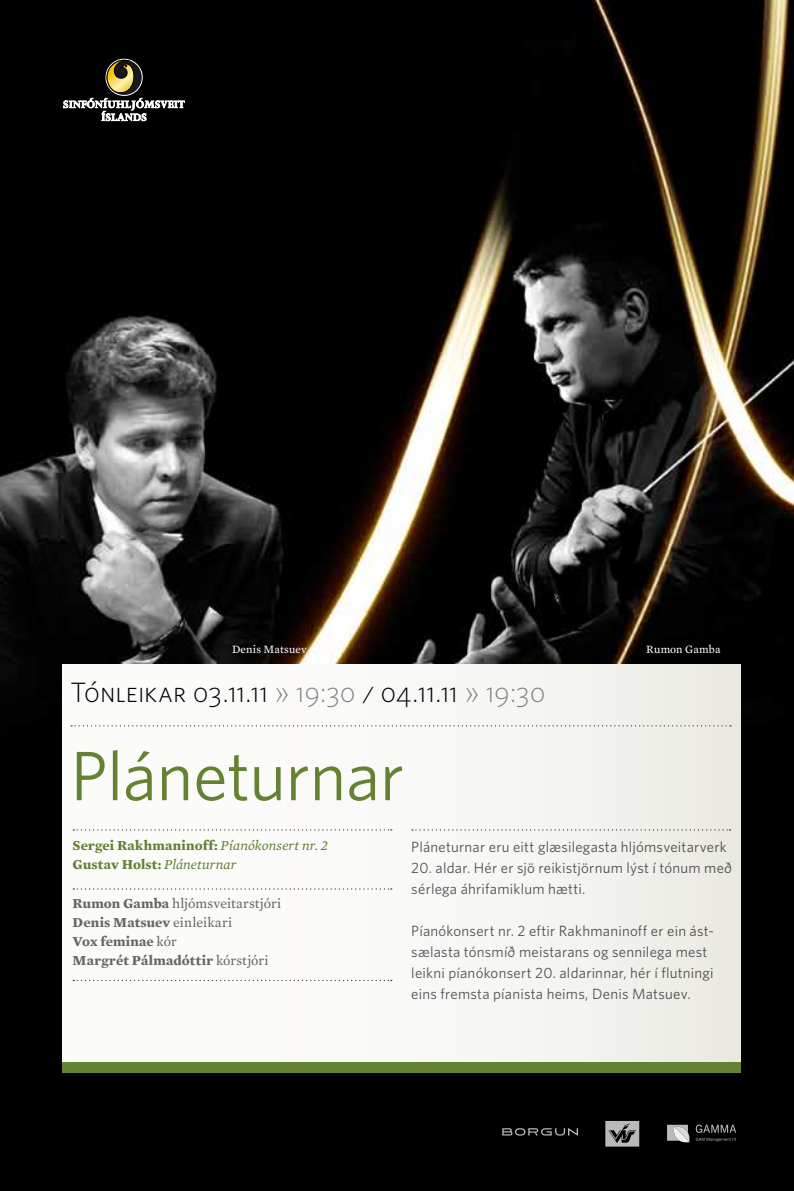
<style>
.page{position:relative;width:794px;height:1191px;background:#fff}
.page>*{position:absolute;margin:0;border:0;box-sizing:border-box;transform-origin:0 0}
.t1{font:70px "Whitney";letter-spacing:-.005em;color:#658232}
.t2{font:28px "Whitney Light SC";letter-spacing:.01em;color:#000}
.t3{font:14.88px/21px "Whitney";letter-spacing:.015em;color:#555}
.t4{font:700 14px/19.2px "Mercury Text G2";letter-spacing:.01em;color:#686867}
.t5{font:700 14px/19.2px "Mercury Text G2";letter-spacing:.015em;color:#658232}
.t6{font:11.38px "Mercury Text G2";letter-spacing:.015em;color:#fff}
.s1{color:#818281}
.s2{font-weight:400;font-style:italic}
.s3{font-weight:400}
</style>
<div class="page">
<img style="left:0;top:0;width:794px;height:1191px">
<div style="left:62px;top:664px;width:678px;height:397px;background:linear-gradient(to right,#fff,#efeee9)"></div>
<div style="left:62px;top:1061px;width:678px;height:11px;background:#658232"></div>
<svg style="left:412px;top:829px;width:318px;height:1px"></svg>
<svg style="left:73px;top:829px;width:319px;height:1px"></svg>
<svg style="left:73px;top:888px;width:319px;height:1px"></svg>
<svg style="left:73px;top:979px;width:319px;height:2px"></svg>
<svg style="left:502px;top:1128px;width:76px;height:7px"></svg>
<svg style="left:605px;top:1121px;width:34px;height:25px"></svg>
<svg style="left:667px;top:1124px;width:22px;height:18px"></svg>
<svg style="left:695px;top:1124px;width:41px;height:17px"></svg>
<svg style="left:63px;top:59px;width:122px;height:62px;background:#313029"></svg>
<svg style="left:71px;top:725px;width:660px;height:1px"></svg>
<svg style="left:0;top:0;width:5px;height:5px"></svg>
<p class="t6" style="left:232px;top:642px;width:76px">Denis Matsuev</p>
<p class="t6" style="left:646px;top:642px;width:76px">Rumon Gamba</p>
<h2 class="t2" style="left:70px;top:676px;width:476px">Tónleikar 03.11.11 <span class="s1">» 19:30</span> / 04.11.11 <span class="s1">» 19:30</span></h2>
<h1 class="t1" style="left:70px;top:734px;width:335px">Pláneturnar</h1>
<p class="t5" style="left:73px;top:835px;width:257px">Sergei Rakhmaninoff: <span class="s2">Píanókonsert nr. 2<br></span>Gustav Holst: <span class="s2">Pláneturnar</span></p>
<p class="t4" style="left:73px;top:893px;width:210px">Rumon Gamba <span class="s3">hljómsveitarstjóri<br></span>Denis Matsuev <span class="s3">einleikari<br></span>Vox feminae <span class="s3">kór<br></span>Margrét Pálmadóttir <span class="s3">kórstjóri</span></p>
<p class="t3" style="left:411px;top:835px;width:317px">Pláneturnar eru eitt glæsilegasta hljómsveitarverk</p>
<p class="t3" style="left:411px;top:856px;width:322px">20. aldar. Hér er sjö reikistjörnum lýst í tónum með sérlega áhrifamiklum hætti.</p>
<p class="t3" style="left:411px;top:919px;width:304px">Píanókonsert nr. 2 eftir Rakhmaninoff er ein ást&shy;sælasta tónsmíð meistarans og sennilega mest leikni píanókonsert 20. aldarinnar, hér í flutningi eins fremsta píanista heims, Denis Matsuev.</p>
</div>
